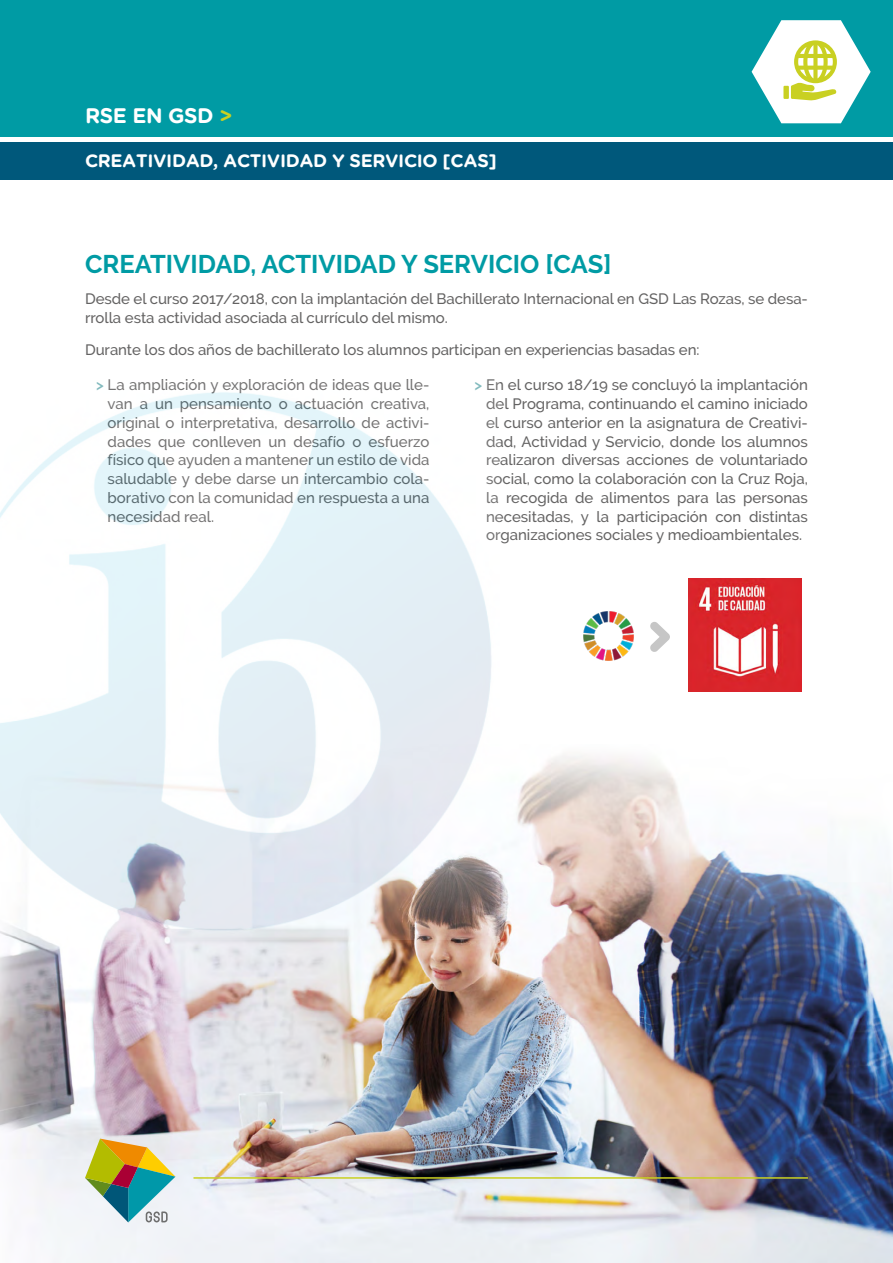
<style>
.page{position:relative;width:893px;height:1263px;background:#fff}
.page>*{position:absolute;margin:0;border:0;box-sizing:border-box;transform-origin:0 0}
.t1{font:700 25.5px "Raleway";color:#009ba4}
.t2{font:700 21px "Gotham Rounded";letter-spacing:-.02em;color:#fff}
.t3{font:700 18px "Gotham Rounded";letter-spacing:-.02em;color:#fff}
.t4{font:500 15px/18.8px "Raleway";letter-spacing:-.005em;color:#646363;text-align:justify}
.s1{color:#c9d022}
.s2{font-weight:600;color:#72b2b6}
</style>
<div class="page">
<img style="left:0;top:755px;width:893px;height:508px">
<div style="left:0;top:0;width:893px;height:136px;background:#009ba4"></div>
<svg style="left:752px;top:20px;width:119px;height:103px"></svg>
<svg style="left:85px;top:1138px;width:90px;height:84px"></svg>
<hr style="left:193px;top:1177px;width:615px;height:2px;background:#c9d022">
<div style="left:0;top:142px;width:893px;height:38px;background:#00587b"></div>
<img style="left:0;top:392px;width:500px;height:548px">
<img style="left:689px;top:578px;width:113px;height:113px">
<img style="left:583px;top:611px;width:51px;height:50px">
<svg style="left:650px;top:622px;width:20px;height:30px"></svg>
<h2 class="t2" style="left:85px;top:104px;width:149px">RSE EN GSD <span class="s1">&gt;</span></h2>
<p class="t3" style="left:85px;top:151px;width:413px">CREATIVIDAD, ACTIVIDAD Y SERVICIO [CAS]</p>
<h1 class="t1" style="left:85px;top:249px;width:528px">CREATIVIDAD, ACTIVIDAD Y SERVICIO [CAS]</h1>
<p class="t4" style="left:85px;top:290px;width:724px">Desde el curso 2017/2018, con la implantación del Bachillerato Internacional en GSD Las Rozas, se desa&shy;rrolla esta actividad asociada al currículo del mismo.</p>
<p class="t4" style="left:85px;top:340px;width:616px">Durante los dos años de bachillerato los alumnos participan en experiencias basadas en:</p>
<p class="t4" style="left:108px;top:376px;width:323px;text-indent:-11px"><span class="s2">&gt;</span> La ampliación y exploración de ideas que lle&shy;van a un pensamiento o actuación creativa, original o interpretativa, desarrollo de activi&shy;dades que conlleven un desafío o esfuerzo físico que ayuden a mantener un estilo de vida saludable y debe darse un intercambio cola&shy;borativo con la comunidad en respuesta a una necesidad real.</p>
<p class="t4" style="left:486px;top:376px;width:323px;text-indent:-11px"><span class="s2">&gt;</span> En el curso 18/19 se concluyó la implantación del Programa, continuando el camino iniciado el curso anterior en la asignatura de Creativi&shy;dad, Actividad y Servicio, donde los alumnos realizaron diversas acciones de voluntariado social, como la colaboración con la Cruz Roja, la recogida de alimentos para las personas necesitadas, y la participación con distintas organizaciones sociales y medioambientales.</p>
</div>
